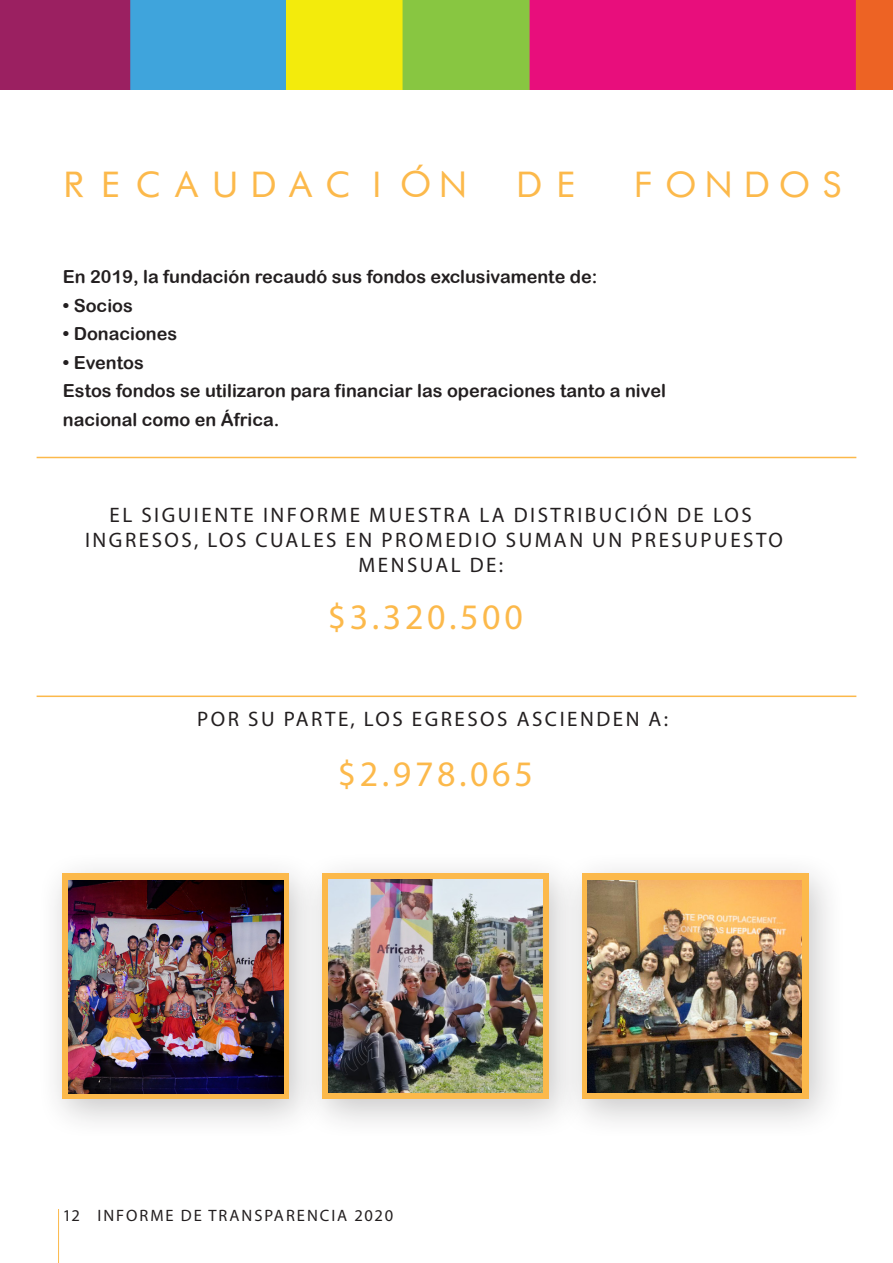
<style>
.page{position:relative;width:893px;height:1263px;background:#fff}
.page>*{position:absolute;margin:0;border:0;box-sizing:border-box;transform-origin:0 0}
.Featured_Element_11{font:36px "Myriad Pro";letter-spacing:.1em;color:#fcb94b}
.Title_Text_19pt__Bla{font:34.5px "Futurist Fixed Width";letter-spacing:.1em;color:#fcb94b}
.Title_Text_19pt__Bla-2{font:21px/25.2px "Myriad Pro";letter-spacing:.12em;color:#231f20;text-align:center}
.TEXT_10pt__Black{font:18px "Arial Rounded MT Bold";color:#231f20}
.t1{font:16.5px "Myriad Pro";letter-spacing:.12em;color:#231f20}
</style>
<div class="page">
<hr style="left:58px;top:1209px;width:1px;height:54px;background:#fcb94b">
<hr style="left:37px;top:695px;width:819px;height:2px;background:#fcb94b">
<hr style="left:37px;top:457px;width:819px;height:1px;background:#fcb94b">
<img style="left:0;top:0;width:893px;height:90px">
<div style="left:36px;top:850px;width:292px;height:291px;background:#231f20;opacity:.25"></div>
<div style="left:63px;top:873px;width:226px;height:225px;background:#fcb94b"></div>
<div style="left:296px;top:850px;width:291px;height:291px;background:#231f20;opacity:.25"></div>
<div style="left:323px;top:873px;width:226px;height:225px;background:#fcb94b"></div>
<div style="left:555px;top:850px;width:292px;height:291px;background:#231f20;opacity:.25"></div>
<div style="left:582px;top:873px;width:226px;height:225px;background:#fcb94b"></div>
<img style="left:69px;top:880px;width:214px;height:213px">
<img style="left:328px;top:879px;width:214px;height:213px">
<img style="left:587px;top:880px;width:214px;height:213px">
<p class="Title_Text_19pt__Bla" style="left:56px;top:162px;width:795px">RECAUDACIÓN DE FONDOS</p>
<p class="TEXT_10pt__Black" style="left:63px;top:266px;width:536px">En 2019, la fundación recaudó sus fondos exclusivamente de:</p>
<p class="TEXT_10pt__Black" style="left:63px;top:295px;width:71px">• Socios</p>
<p class="TEXT_10pt__Black" style="left:63px;top:323px;width:116px">• Donaciones</p>
<p class="TEXT_10pt__Black" style="left:63px;top:352px;width:82px">• Eventos</p>
<p class="TEXT_10pt__Black" style="left:63px;top:380px;width:605px">Estos fondos se utilizaron para financiar las operaciones tanto a nivel</p>
<p class="TEXT_10pt__Black" style="left:63px;top:409px;width:218px">nacional como en África.</p>
<p class="Title_Text_19pt__Bla-2" style="left:110px;top:502px;width:644px">EL SIGUIENTE INFORME MUESTRA LA DISTRIBUCIÓN DE LOS</p>
<p class="Title_Text_19pt__Bla-2" style="left:85px;top:527px;width:699px">INGRESOS, LOS CUALES EN PROMEDIO SUMAN UN PRESUPUESTO<br>MENSUAL DE:</p>
<p class="Featured_Element_11" style="left:328px;top:595px;width:197px">$3.320.500</p>
<p class="Title_Text_19pt__Bla-2" style="left:197px;top:706px;width:472px">POR SU PARTE, LOS EGRESOS ASCIENDEN A:</p>
<p class="Featured_Element_11" style="left:338px;top:752px;width:197px">$2.978.065</p>
<p class="t1" style="left:63px;top:1206px;width:332px">12 INFORME DE TRANSPARENCIA 2020</p>
</div>
